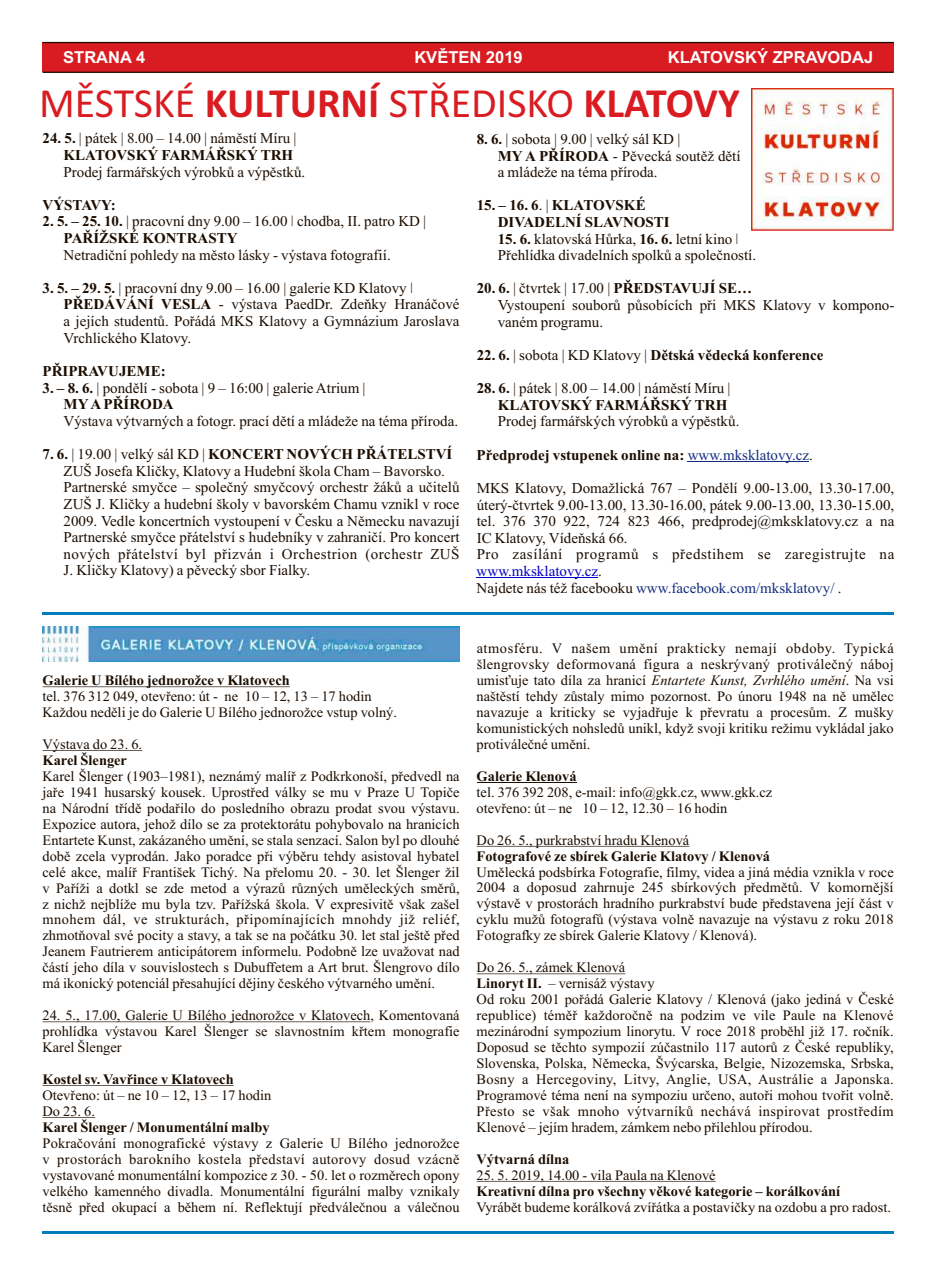
<style>
.page{position:relative;width:947px;height:1276px;background:#fff}
.page>*{position:absolute;margin:0;border:0;box-sizing:border-box;transform-origin:0 0}
.t1{font:41.85px "Calibri";color:#d91c21}
.t2{font:700 16.5px "Arial";color:#fff}
.t3{font:15px/16.6px "Times New Roman";color:#1c0d00}
.t4{font:700 15px/16.6px "Times New Roman";color:#1c0d00}
.t5{font:14.4px/15.9px "Times New Roman";color:#1c0d00;text-align:justify}
.t6{font:700 14.4px "Times New Roman";color:#1c0d00}
.s1{font-weight:700}
.s2{font-weight:400}
.s3{font-weight:400;color:#142e7d}
.s4{color:#0000c4}
.s5{color:#142e7d}
.s6{font-style:italic}
</style>
<div class="page">
<div style="left:43px;top:43px;width:850px;height:29px;background:#d91c21"></div>
<svg style="left:42px;top:41px;width:852px;height:3px;background:#935955"></svg>
<svg style="left:42px;top:71px;width:852px;height:2px;background:#601811"></svg>
<hr style="left:687px;top:461px;width:121px;height:1px;background:#142e7d">
<hr style="left:476px;top:577px;width:122px;height:1px;background:#0000c4">
<img style="left:751px;top:89px;width:142px;height:142px">
<hr style="left:43px;top:1231px;width:850px;height:2px;background:#007dba">
<hr style="left:43px;top:686px;width:246px;height:1px;background:#1c0d00">
<hr style="left:43px;top:1085px;width:191px;height:1px;background:#1c0d00">
<hr style="left:43px;top:750px;width:99px;height:1px;background:#1c0d00">
<hr style="left:43px;top:1021px;width:327px;height:1px;background:#1c0d00">
<hr style="left:43px;top:1117px;width:52px;height:1px;background:#1c0d00">
<img style="left:43px;top:626px;width:416px;height:35px">
<hr style="left:476px;top:782px;width:100px;height:1px;background:#1c0d00">
<hr style="left:476px;top:846px;width:213px;height:1px;background:#1c0d00">
<hr style="left:476px;top:973px;width:149px;height:1px;background:#1c0d00">
<hr style="left:476px;top:1181px;width:239px;height:1px;background:#1c0d00">
<hr style="left:43px;top:612px;width:850px;height:2px;background:#007dba">
<p class="t2" style="left:63px;top:51px;width:83px">STRANA 4</p>
<p class="t2" style="left:414px;top:51px;width:110px">KVĚTEN 2019</p>
<p class="t2" style="left:667px;top:51px;width:207px">KLATOVSKÝ ZPRAVODAJ</p>
<h1 class="t1" style="left:39px;top:85px;width:702px">MĚSTSKÉ <span class="s1">KULTURNÍ</span> STŘEDISKO <span class="s1">KLATOVY</span></h1>
<p class="t3" style="left:43px;top:131px;width:255px;text-align:right"><span class="s1">24. 5.</span> | pátek | 8.00 – 14.00 | náměstí Míru |<br><span class="s1">KLATOVSKÝ FARMÁŘSKÝ TRH</span></p>
<p class="t3" style="left:64px;top:165px;width:243px">Prodej farmářských výrobků a výpěstků.</p>
<p class="t4" style="left:43px;top:198px;width:75px">VÝSTAVY:</p>
<p class="t3" style="left:64px;top:214px;width:364px;text-indent:-21px"><span class="s1">2. 5. – 25. 10.</span> | pracovní dny 9.00 – 16.00 chodba, II. patro KD |<br><span class="s1">PAŘÍŽSKÉ KONTRASTY</span></p>
<p class="t3" style="left:64px;top:248px;width:328px">Netradiční pohledy na město lásky - výstava fotografií.</p>
<p class="t3" style="left:64px;top:281px;width:397px;text-indent:-21px"><span class="s1">3. 5. – 29. 5.</span> | pracovní dny 9.00 – 16.00 | galerie KD Klatovy <span class="s1">PŘEDÁVÁNÍ VESLA</span> - výstava PaedDr. Zdeňky Hranáčové a jejích studentů. Pořádá MKS Klatovy a Gymnázium Jaroslava Vrchlického Klatovy.</p>
<p class="t4" style="left:43px;top:364px;width:125px">PŘIPRAVUJEME:</p>
<p class="t3" style="left:64px;top:381px;width:303px;text-indent:-21px"><span class="s1">3. – 8. 6.</span> | pondělí - sobota | 9 – 16:00 | galerie Atrium |<br><span class="s1">MYA PŘÍRODA</span></p>
<p class="t3" style="left:64px;top:414px;width:396px">Výstava výtvarných a fotogr. prací dětí a mládeže na téma příroda.</p>
<p class="t3" style="left:64px;top:447px;width:397px;text-indent:-21px"><span class="s1">7. 6.</span> | 19.00 | velký sál KD | <span class="s1">KONCERT NOVÝCH PŘÁTELSTVÍ </span>ZUŠ Josefa Kličky, Klatovy a Hudební škola Cham – Bavorsko.<br>Partnerské smyčce – společný smyčcový orchestr žáků a učitelů ZUŠ J. Kličky a hudební školy v bavorském Chamu vznikl v roce 2009. Vedle koncertních vystoupení v Česku a Německu navazují Partnerské smyčce přátelství s hudebníky v zahraničí. Pro koncert nových přátelství byl přizván i Orchestrion (orchestr ZUŠ J. Kličky Klatovy) a pěvecký sbor Fialky.</p>
<p class="t3" style="left:497px;top:132px;width:244px;text-indent:-21px"><span class="s1">8. 6.</span> | sobota | 9.00 | velký sál KD |<br><span class="s1">MY A PŘÍRODA</span> - Pěvecká soutěž dětí a mládeže na téma příroda.</p>
<p class="t4" style="left:497px;top:199px;width:173px;text-indent:-21px">15. – 16. 6<span class="s2">. |</span> KLATOVSKÉ<br>DIVADELNÍ SLAVNOSTI</p>
<p class="t3" style="left:497px;top:232px;width:260px"><span class="s1">15. 6.</span> klatovská Hůrka, <span class="s1">16. 6.</span> letní kino<br>Přehlídka divadelních spolků a společností.</p>
<p class="t3" style="left:497px;top:281px;width:398px;text-indent:-21px"><span class="s1">20. 6.</span> | čtvrtek | 17.00 | <span class="s1">PŘEDSTAVUJÍ SE…<br></span>Vystoupení souborů působících při MKS Klatovy v kompono&shy;vaném programu.</p>
<p class="t4" style="left:476px;top:348px;width:348px">22. 6. <span class="s2">| sobota | KD Klatovy |</span> Dětská vědecká konference</p>
<p class="t3" style="left:476px;top:381px;width:255px;text-align:right"><span class="s1">28. 6.</span> | pátek | 8.00 – 14.00 | náměstí Míru |<br><span class="s1">KLATOVSKÝ FARMÁŘSKÝ TRH</span></p>
<p class="t3" style="left:497px;top:414px;width:243px">Prodej farmářských výrobků a výpěstků.</p>
<p class="t4" style="left:476px;top:448px;width:337px">Předprodej vstupenek online na: <span class="s3">www.mksklatovy.cz</span><span class="s2">.</span></p>
<p class="t3" style="left:476px;top:481px;width:419px">MKS Klatovy, Domažlická 767 – Pondělí 9.00-13.00, 13.30-17.00, úterý-čtvrtek 9.00-13.00, 13.30-16.00, pátek 9.00-13.00, 13.30-15.00, tel. 376 370 922, 724 823 466, predprodej@mksklatovy.cz a na IC Klatovy, Vídeňská 66.<br>Pro zasílání programů s předstihem se zaregistrujte na <span class="s4">www.mksklatovy.cz</span>.<br>Najdete nás též facebooku <span class="s5">www.facebook.com/mksklatovy/</span> .</p>
<p class="t6" style="left:43px;top:675px;width:248px">Galerie U Bílého jednorožce v Klatovech</p>
<p class="t5" style="left:43px;top:690px;width:356px">tel. 376 312 049, otevřeno: út - ne 10 – 12, 13 – 17 hodin<br>Každou neděli je do Galerie U Bílého jednorožce vstup volný.</p>
<p class="t5" style="left:43px;top:737px;width:101px">Výstava do 23. 6.</p>
<p class="t6" style="left:43px;top:755px;width:86px">Karel Šlenger</p>
<p class="t5" style="left:42px;top:769px;width:418px">Karel Šlenger (1903–1981), neznámý malíř z Podkrkonoší, předvedl na jaře 1941 husarský kousek. Uprostřed války se mu v Praze U Topiče na Národní třídě podařilo do posledního obrazu prodat svou výstavu.<br>Expozice autora, jehož dílo se za protektorátu pohybovalo na hranicích Entartete Kunst, zakázaného umění, se stala senzací. Salon byl po dlouhé době zcela vyprodán. Jako poradce při výběru tehdy asistoval hybatel celé akce, malíř František Tichý. Na přelomu 20. - 30. let Šlenger žil v Paříži a dotkl se zde metod a výrazů různých uměleckých směrů, z nichž nejblíže mu byla tzv. Pařížská škola. V expresivitě však zašel mnohem dál, ve strukturách, připomínajících mnohdy již reliéf, zhmotňoval své pocity a stavy, a tak se na počátku 30. let stal ještě před Jeanem Fautrierem anticipátorem informelu. Podobně lze uvažovat nad částí jeho díla v souvislostech s Dubuffetem a Art brut. Šlengrovo dílo má ikonický potenciál přesahující dějiny českého výtvarného umění.</p>
<p class="t5" style="left:42px;top:1008px;width:418px">24. 5., 17.00, Galerie U Bílého jednorožce v Klatovech, Komentovaná prohlídka výstavou Karel Šlenger se slavnostním křtem monografie Karel Šlenger</p>
<p class="t6" style="left:42px;top:1074px;width:193px">Kostel sv. Vavřince v Klatovech</p>
<p class="t5" style="left:42px;top:1088px;width:230px">Otevřeno: út – ne 10 – 12, 13 – 17 hodin<br>Do 23. 6.</p>
<p class="t6" style="left:42px;top:1122px;width:228px">Karel Šlenger / Monumentální malby</p>
<p class="t5" style="left:42px;top:1136px;width:418px">Pokračování monografické výstavy z Galerie U Bílého jednorožce v prostorách barokního kostela představí autorovy dosud vzácně vystavované monumentální kompozice z 30. - 50. let o rozměrech opony velkého kamenného divadla. Monumentální figurální malby vznikaly těsně před okupací a během ní. Reflektují předválečnou a válečnou</p>
<p class="t5" style="left:476px;top:642px;width:418px">atmosféru. V našem umění prakticky nemají obdoby. Typická šlengrovsky deformovaná figura a neskrývaný protiválečný náboj umisťuje tato díla za hranicí <span class="s6">Entartete Kunst, Zvrhlého umění</span>. Na vsi naštěstí tehdy zůstaly mimo pozornost. Po únoru 1948 na ně umělec navazuje a kriticky se vyjadřuje k převratu a procesům. Z mušky komunistických nohsledů unikl, když svoji kritiku režimu vykládal jako protiválečné umění.</p>
<p class="t6" style="left:476px;top:771px;width:101px">Galerie Klenová</p>
<p class="t5" style="left:476px;top:785px;width:297px">tel. 376 392 208, e-mail: info@gkk.cz, www.gkk.cz otevřeno: út – ne 10 – 12, 12.30 – 16 hodin</p>
<p class="t5" style="left:476px;top:833px;width:214px">Do 26. 5., purkrabství hradu Klenová</p>
<p class="t6" style="left:476px;top:851px;width:295px">Fotografové ze sbírek Galerie Klatovy / Klenová</p>
<p class="t5" style="left:476px;top:865px;width:418px">Umělecká podsbírka Fotografie, filmy, videa a jiná média vznikla v roce 2004 a doposud zahrnuje 245 sbírkových předmětů. V komornější výstavě v prostorách hradního purkrabství bude představena její část v cyklu mužů fotografů (výstava volně navazuje na výstavu z roku 2018<br>Fotografky ze sbírek Galerie Klatovy / Klenová).</p>
<p class="t5" style="left:476px;top:961px;width:418px;text-align:left">Do 26. 5., zámek Klenová<br><span class="s1">Linoryt II.</span> – vernisáž výstavy<br>Od roku 2001 pořádá Galerie Klatovy / Klenová (jako jediná v České republice) téměř každoročně na podzim ve vile Paule na Klenové mezinárodní sympozium linorytu. V roce 2018 proběhl již 17. ročník.<br>Doposud se těchto sympozií zúčastnilo 117 autorů z České republiky, Slovenska, Polska, Německa, Švýcarska, Belgie, Nizozemska, Srbska, Bosny a Hercegoviny, Litvy, Anglie, USA, Austrálie a Japonska.<br>Programové téma není na sympoziu určeno, autoři mohou tvořit volně.<br>Přesto se však mnoho výtvarníků nechává inspirovat prostředím Klenové – jejím hradem, zámkem nebo přilehlou přírodou.</p>
<p class="t6" style="left:476px;top:1154px;width:94px">Výtvarná dílna</p>
<p class="t5" style="left:476px;top:1168px;width:240px">25. 5. 2019, 14.00 - vila Paula na Klenové</p>
<p class="t6" style="left:476px;top:1185px;width:365px">Kreativní dílna pro všechny věkové kategorie – korálkování</p>
<p class="t5" style="left:476px;top:1200px;width:416px">Vyrábět budeme korálková zvířátka a postavičky na ozdobu a pro radost.</p>
</div>
